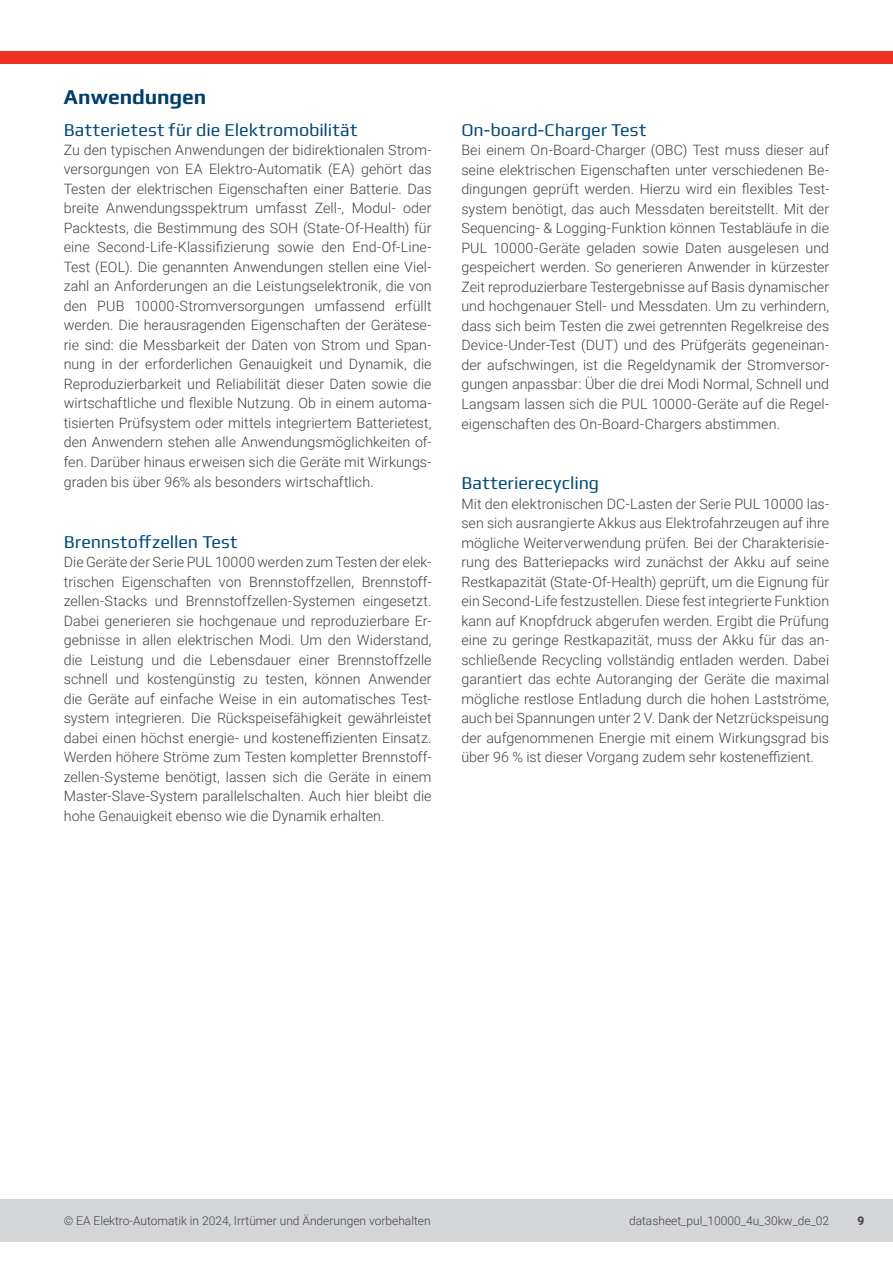
<style>
.page{position:relative;width:893px;height:1263px;background:#fff}
.page>*{position:absolute;margin:0;border:0;box-sizing:border-box;transform-origin:0 0}
.t1{font:700 21px "Play";letter-spacing:-.005em;color:#003e6b}
.t2{font:18px "Play";color:#004a76}
.t3{font:300 14.25px/19.5px "Roboto";letter-spacing:.005em;color:#414142;text-align:justify}
.t4{font:300 12px "Roboto";color:#414142}
.t5{font:700 12px "Roboto";color:#414142}
</style>
<div class="page">
<div style="left:0;top:1199px;width:893px;height:43px;background:#d4d5d7"></div>
<div style="left:0;top:51px;width:893px;height:13px;background:#ee3224"></div>
<p class="t1" style="left:64px;top:82px;width:144px">Anwendungen</p>
<p class="t2" style="left:64px;top:117px;width:295px">Batterietest für die Elektromobilität</p>
<p class="t3" style="left:64px;top:139px;width:369px">Zu den typischen Anwendungen der bidirektionalen Strom&shy;versorgungen von EA Elektro-Automatik (EA) gehört das Testen der elektrischen Eigenschaften einer Batterie. Das breite Anwendungsspektrum umfasst Zell-, Modul- oder Packtests, die Bestimmung des SOH (State-Of-Health) für eine Second-Life-Klassifizierung sowie den End-Of-Line-Test (EOL). Die genannten Anwendungen stellen eine Viel&shy;zahl an Anforderungen an die Leistungselektronik, die von den PUB 10000-Stromversorgungen umfassend erfüllt werden. Die herausragenden Eigenschaften der Gerätese&shy;rie sind: die Messbarkeit der Daten von Strom und Span&shy;nung in der erforderlichen Genauigkeit und Dynamik, die Reproduzierbarkeit und Reliabilität dieser Daten sowie die wirtschaftliche und flexible Nutzung. Ob in einem automa&shy;tisierten Prüfsystem oder mittels integriertem Batterietest, den Anwendern stehen alle Anwendungsmöglichkeiten of&shy;fen. Darüber hinaus erweisen sich die Geräte mit Wirkungs&shy;graden bis über 96% als besonders wirtschaftlich.</p>
<p class="t2" style="left:64px;top:529px;width:175px">Brennstoffzellen Test</p>
<p class="t3" style="left:64px;top:552px;width:369px">Die Geräte der Serie PUL 10000 werden zum Testen der elek&shy;trischen Eigenschaften von Brennstoffzellen, Brennstoff&shy;zellen-Stacks und Brennstoffzellen-Systemen eingesetzt.<br>Dabei generieren sie hochgenaue und reproduzierbare Er&shy;gebnisse in allen elektrischen Modi. Um den Widerstand, die Leistung und die Lebensdauer einer Brennstoffzelle schnell und kostengünstig zu testen, können Anwender die Geräte auf einfache Weise in ein automatisches Test&shy;system integrieren. Die Rückspeisefähigkeit gewährleistet dabei einen höchst energie- und kosteneffizienten Einsatz.<br>Werden höhere Ströme zum Testen kompletter Brennstoff&shy;zellen-Systeme benötigt, lassen sich die Geräte in einem Master-Slave-System parallelschalten. Auch hier bleibt die hohe Genauigkeit ebenso wie die Dynamik erhalten.</p>
<p class="t2" style="left:461px;top:117px;width:186px">On-board-Charger Test</p>
<p class="t3" style="left:461px;top:140px;width:369px">Bei einem On-Board-Charger (OBC) Test muss dieser auf seine elektrischen Eigenschaften unter verschiedenen Be&shy;dingungen geprüft werden. Hierzu wird ein flexibles Test&shy;system benötigt, das auch Messdaten bereitstellt. Mit der Sequencing- &amp; Logging-Funktion können Testabläufe in die PUL 10000-Geräte geladen sowie Daten ausgelesen und gespeichert werden. So generieren Anwender in kürzester Zeit reproduzierbare Testergebnisse auf Basis dynamischer und hochgenauer Stell- und Messdaten. Um zu verhindern, dass sich beim Testen die zwei getrennten Regelkreise des Device-Under-Test (DUT) und des Prüfgeräts gegeneinan&shy;der aufschwingen, ist die Regeldynamik der Stromversor&shy;gungen anpassbar: Über die drei Modi Normal, Schnell und Langsam lassen sich die PUL 10000-Geräte auf die Regel&shy;eigenschaften des On-Board-Chargers abstimmen.</p>
<p class="t2" style="left:461px;top:471px;width:139px">Batterierecycling</p>
<p class="t3" style="left:461px;top:493px;width:369px">Mit den elektronischen DC-Lasten der Serie PUL 10000 las&shy;sen sich ausrangierte Akkus aus Elektrofahrzeugen auf ihre mögliche Weiterverwendung prüfen. Bei der Charakterisie&shy;rung des Batteriepacks wird zunächst der Akku auf seine Restkapazität (State-Of-Health) geprüft, um die Eignung für ein Second-Life festzustellen. Diese fest integrierte Funktion kann auf Knopfdruck abgerufen werden. Ergibt die Prüfung eine zu geringe Restkapazität, muss der Akku für das an&shy;schließende Recycling vollständig entladen werden. Dabei garantiert das echte Autoranging der Geräte die maximal mögliche restlose Entladung durch die hohen Lastströme, auch bei Spannungen unter 2 V. Dank der Netzrückspeisung der aufgenommenen Energie mit einem Wirkungsgrad bis über 96 % ist dieser Vorgang zudem sehr kosteneffizient.</p>
<p class="t4" style="left:64px;top:1212px;width:368px">© EA Elektro-Automatik in 2024, Irrtümer und Änderungen vorbehalten</p>
<p class="t4" style="left:629px;top:1212px;width:202px">datasheet_pul_10000_4u_30kw_de_02</p>
<p class="t5" style="left:858px;top:1212px;width:8px">9</p>
</div>
